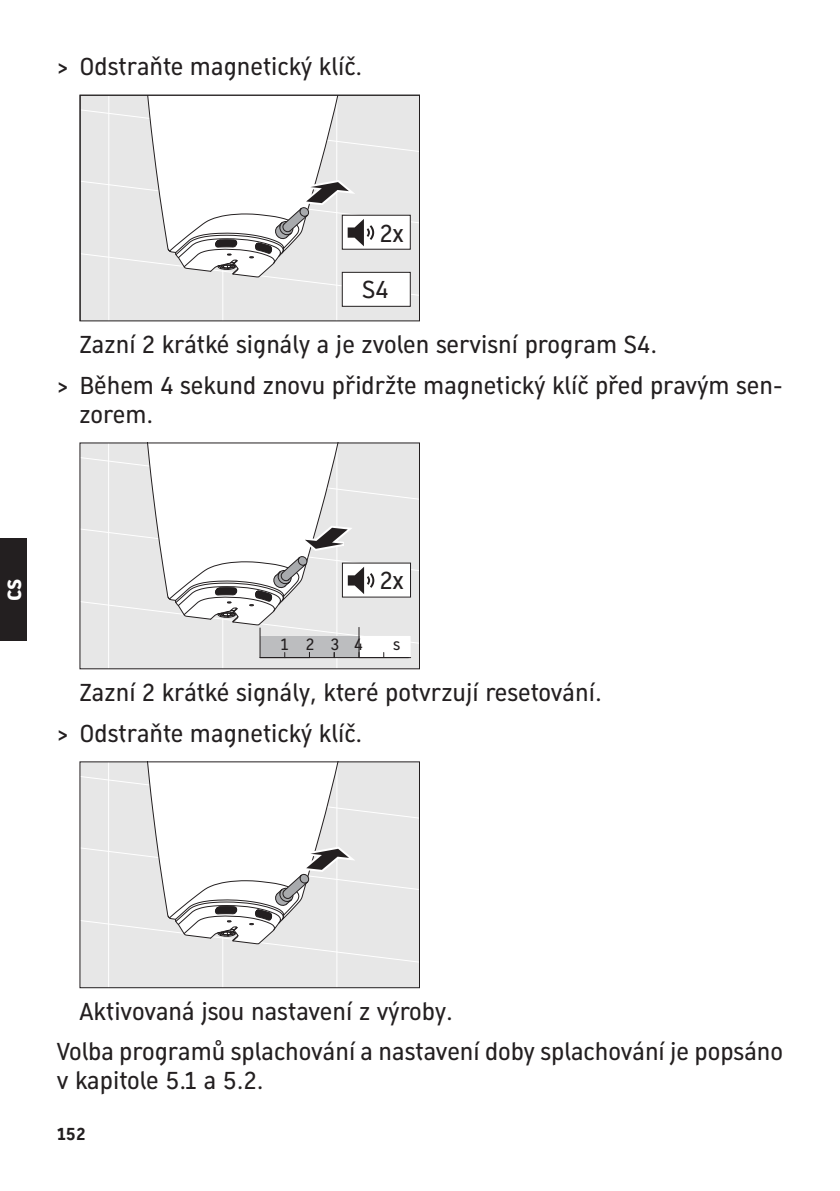
<style>
.page{position:relative;width:840px;height:1191px;background:#fff}
.page>*{position:absolute;margin:0;border:0;box-sizing:border-box;transform-origin:0 0}
.t1{font:24px/40.4px "Dura Sans 2014 c";color:#231f20}
.t2{font:700 24px "Dura Sans 2014 c";color:#fff}
.t3{font:700 17px "Dura Sans 2014 c";color:#231f20}
.t4{font:16px "Dura Sans 2014 c";color:#231f20}
.s1{font-family:"Dura Sans 110211"}
</style>
<div class="page">
<div style="left:0;top:539px;width:27px;height:102px;background:#231f20"></div>
<div style="left:80px;top:95px;width:339px;height:226px;background:#e7e7e7"></div>
<hr style="left:336px;top:95px;width:1px;height:226px;background:#fff">
<hr style="left:222px;top:95px;width:1px;height:226px;background:#fff">
<hr style="left:108px;top:95px;width:1px;height:226px;background:#fff">
<svg style="left:81px;top:97px;width:337px;height:201px"></svg>
<div style="left:342px;top:272px;width:68px;height:34px;background:#fff"></div>
<div style="left:342px;top:272px;width:68px;height:35px;border:1px solid #231f20"></div>
<div style="left:79px;top:95px;width:341px;height:226px;border:1px solid #231f20"></div>
<div style="left:80px;top:443px;width:339px;height:226px;background:#e7e7e7"></div>
<hr style="left:336px;top:443px;width:1px;height:226px;background:#fff">
<hr style="left:222px;top:443px;width:1px;height:226px;background:#fff">
<hr style="left:108px;top:443px;width:1px;height:226px;background:#fff">
<svg style="left:81px;top:444px;width:337px;height:214px"></svg>
<div style="left:80px;top:762px;width:339px;height:225px;background:#e7e7e7"></div>
<hr style="left:336px;top:762px;width:1px;height:225px;background:#fff">
<hr style="left:222px;top:762px;width:1px;height:225px;background:#fff">
<hr style="left:108px;top:762px;width:1px;height:225px;background:#fff">
<svg style="left:81px;top:763px;width:337px;height:199px"></svg>
<div style="left:79px;top:761px;width:341px;height:227px;border:1px solid #231f20"></div>
<p class="t1" style="left:57px;top:48px;width:307px"><span class="s1">&gt;</span> Odstraňte magnetický klíč.</p>
<p class="t1" style="left:379px;top:215px;width:25px">2x</p>
<p class="t1" style="left:362px;top:271px;width:28px">S4</p>
<p class="t1" style="left:57px;top:327px;width:727px;text-indent:23px">Zazní 2 krátké signály a je zvolen servisní program S4.<br><span class="s1">&gt;</span> Během 4 sekund znovu přidržte magnetický klíč před pravým sen-</p>
<p class="t1" style="left:79px;top:396px;width:75px">zorem.</p>
<p class="t2" style="left:3px;top:601px;width:24px;rotate:-90deg">cs</p>
<p class="t1" style="left:380px;top:563px;width:25px">2x</p>
<p class="t4" style="left:280px;top:638px;width:84px">123 4</p>
<p class="t4" style="left:393px;top:638px;width:9px">s</p>
<p class="t1" style="left:57px;top:675px;width:546px;text-indent:23px">Zazní 2 krátké signály, které potvrzují resetování. <span class="s1">&gt;</span> Odstraňte magnetický klíč.</p>
<p class="t1" style="left:57px;top:994px;width:727px;text-indent:23px">Aktivovaná jsou nastavení z výroby.<br>Volba programů splachování a nastavení doby splachování je popsáno</p>
<p class="t1" style="left:57px;top:1063px;width:208px">v kapitole 5.1 a 5.2.</p>
<p class="t3" style="left:57px;top:1127px;width:30px">152</p>
</div>
